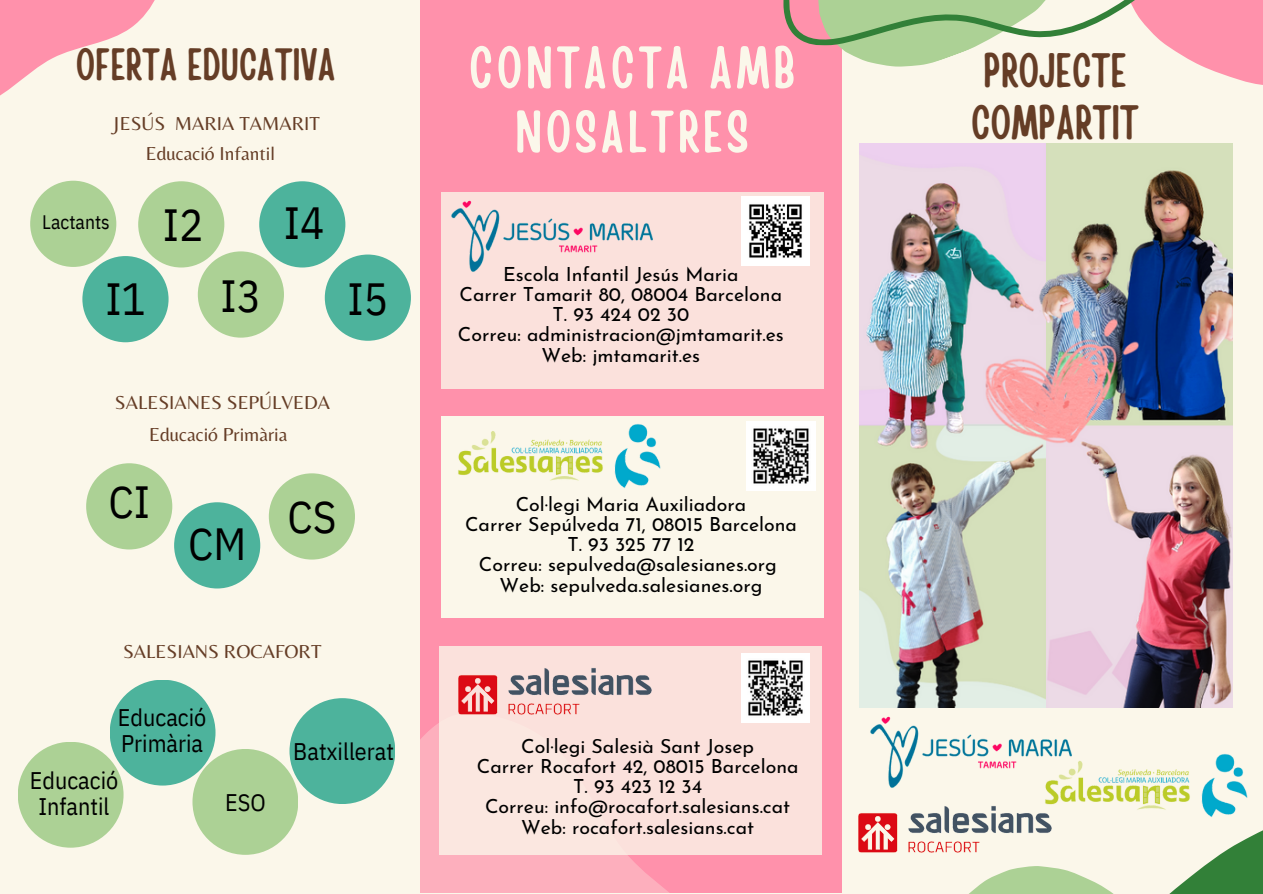
<style>
.page{position:relative;width:1263px;height:894px;background:#fff}
.page>*{position:absolute;margin:0;border:0;box-sizing:border-box;transform-origin:0 0}
.t1{font:59.1px/64.1px "Handy Casual Condensed";letter-spacing:.065em;color:#fbf7ea;text-align:center}
.t2{font:48px/51.8px "Handy Casual Condensed";color:#653d26}
.t3{font:45px "IBM Plex Sans Cond";color:#000}
.t4{font:45px "Handy Casual Condensed";color:#653d26}
.t5{font:24px/25.8px "IBM Plex Sans Cond";color:#000;text-align:center}
.t6{font:19.5px/20.2px "Josefin Sans";color:#000;text-align:center}
.t7{font:19.5px/29.1px "Belleza";color:#653d26;text-align:center}
.t8{font:19.5px "IBM Plex Sans Cond";color:#000}
</style>
<div class="page">
<div style="left:0;top:0;width:1263px;height:893px;background:#fbf7ea"></div>
<svg style="left:0;top:0;width:155px;height:96px"></svg>
<div style="left:421px;top:0;width:420px;height:891px;background:#ff91ab"></div>
<svg style="left:176px;top:669px;width:596px;height:224px"></svg>
<svg style="left:970px;top:830px;width:293px;height:63px"></svg>
<svg style="left:783px;top:0;width:480px;height:132px"></svg>
<div style="left:441px;top:192px;width:383px;height:196px;background:#fbe1dc"></div>
<img style="left:451px;top:200px;width:202px;height:72px">
<div style="left:441px;top:417px;width:383px;height:200px;background:#fbf7ea"></div>
<div style="left:439px;top:646px;width:383px;height:208px;background:#fbe1dc"></div>
<img style="left:458px;top:424px;width:203px;height:64px">
<img style="left:458px;top:668px;width:194px;height:47px">
<img style="left:859px;top:144px;width:374px;height:563px">
<div style="left:138px;top:181px;width:86px;height:86px;background:#acd195;border-radius:50%"></div>
<div style="left:30px;top:181px;width:86px;height:86px;background:#acd195;border-radius:50%"></div>
<div style="left:82px;top:256px;width:87px;height:86px;background:#4db39c;border-radius:50%"></div>
<div style="left:198px;top:251px;width:86px;height:86px;background:#acd195;border-radius:50%"></div>
<div style="left:259px;top:181px;width:86px;height:86px;background:#4db39c;border-radius:50%"></div>
<div style="left:325px;top:254px;width:86px;height:86px;background:#4db39c;border-radius:50%"></div>
<div style="left:86px;top:463px;width:86px;height:86px;background:#acd195;border-radius:50%"></div>
<div style="left:174px;top:502px;width:86px;height:86px;background:#4db39c;border-radius:50%"></div>
<div style="left:269px;top:473px;width:86px;height:86px;background:#acd195;border-radius:50%"></div>
<img style="left:859px;top:707px;width:223px;height:81px">
<img style="left:1041px;top:750px;width:207px;height:67px">
<img style="left:858px;top:798px;width:201px;height:63px">
<div style="left:18px;top:741px;width:106px;height:106px;background:#acd195;border-radius:50%"></div>
<div style="left:289px;top:698px;width:106px;height:105px;background:#4db39c;border-radius:50%"></div>
<img style="left:741px;top:196px;width:69px;height:69px">
<img style="left:746px;top:421px;width:69px;height:69px">
<img style="left:741px;top:653px;width:69px;height:69px">
<div style="left:192px;top:748px;width:106px;height:106px;background:#acd195;border-radius:50%"></div>
<div style="left:110px;top:679px;width:105px;height:106px;background:#4db39c;border-radius:50%"></div>
<h3 class="t4" style="left:76px;top:35px;width:261px">OFERTA EDUCATIVA</h3>
<p class="t7" style="left:112px;top:109px;width:209px">JESÚS MARIA TAMARIT<br>Educació Infantil</p>
<p class="t8" style="left:42px;top:209px;width:69px">Lactants</p>
<h3 class="t3" style="left:163px;top:195px;width:42px">I2</h3>
<h3 class="t3" style="left:105px;top:269px;width:42px">I1</h3>
<h3 class="t3" style="left:221px;top:266px;width:42px">I3</h3>
<h3 class="t3" style="left:284px;top:193px;width:42px">I4</h3>
<h3 class="t3" style="left:348px;top:268px;width:42px">I5</h3>
<p class="t7" style="left:115px;top:387px;width:217px">SALESIANES SEPÚLVEDA</p>
<p class="t7" style="left:149px;top:419px;width:140px">Educació Primària</p>
<h3 class="t3" style="left:108px;top:472px;width:43px">CI</h3>
<h3 class="t3" style="left:188px;top:514px;width:60px">CM</h3>
<h3 class="t3" style="left:287px;top:487px;width:50px">CS</h3>
<p class="t7" style="left:123px;top:636px;width:200px">SALESIANS ROCAFORT</p>
<p class="t5" style="left:118px;top:704px;width:90px;text-align:left">Educació<br>Primària</p>
<p class="t5" style="left:30px;top:767px;width:90px">Educació<br>Infantil</p>
<p class="t5" style="left:225px;top:789px;width:42px">ESO</p>
<p class="t5" style="left:293px;top:737px;width:102px">Batxillerat</p>
<h1 class="t1" style="left:469px;top:32px;width:328px">CONTACTA AMB<br>NOSALTRES</h1>
<h2 class="t2" style="left:971px;top:42px;width:169px">PROJECTE<br>COMPARTIT</h2>
<p class="t6" style="left:458px;top:265px;width:327px">Escola Infantil Jesús Maria<br>Carrer Tamarit 80, 08004 Barcelona<br>T. 93 424 02 30<br>Correu: administracion@jmtamarit.es<br>Web: jmtamarit.es</p>
<p class="t6" style="left:465px;top:495px;width:333px">Col·legi Maria Auxiliadora<br>Carrer Sepúlveda 71, 08015 Barcelona<br>T. 93 325 77 12<br>Correu: sepulveda@salesianes.org<br>Web: sepulveda.salesianes.org</p>
<p class="t6" style="left:477px;top:737px;width:323px">Col·legi Salesià Sant Josep<br>Carrer Rocafort 42, 08015 Barcelona<br>T. 93 423 12 34<br>Correu: info@rocafort.salesians.cat<br>Web: rocafort.salesians.cat</p>
</div>
